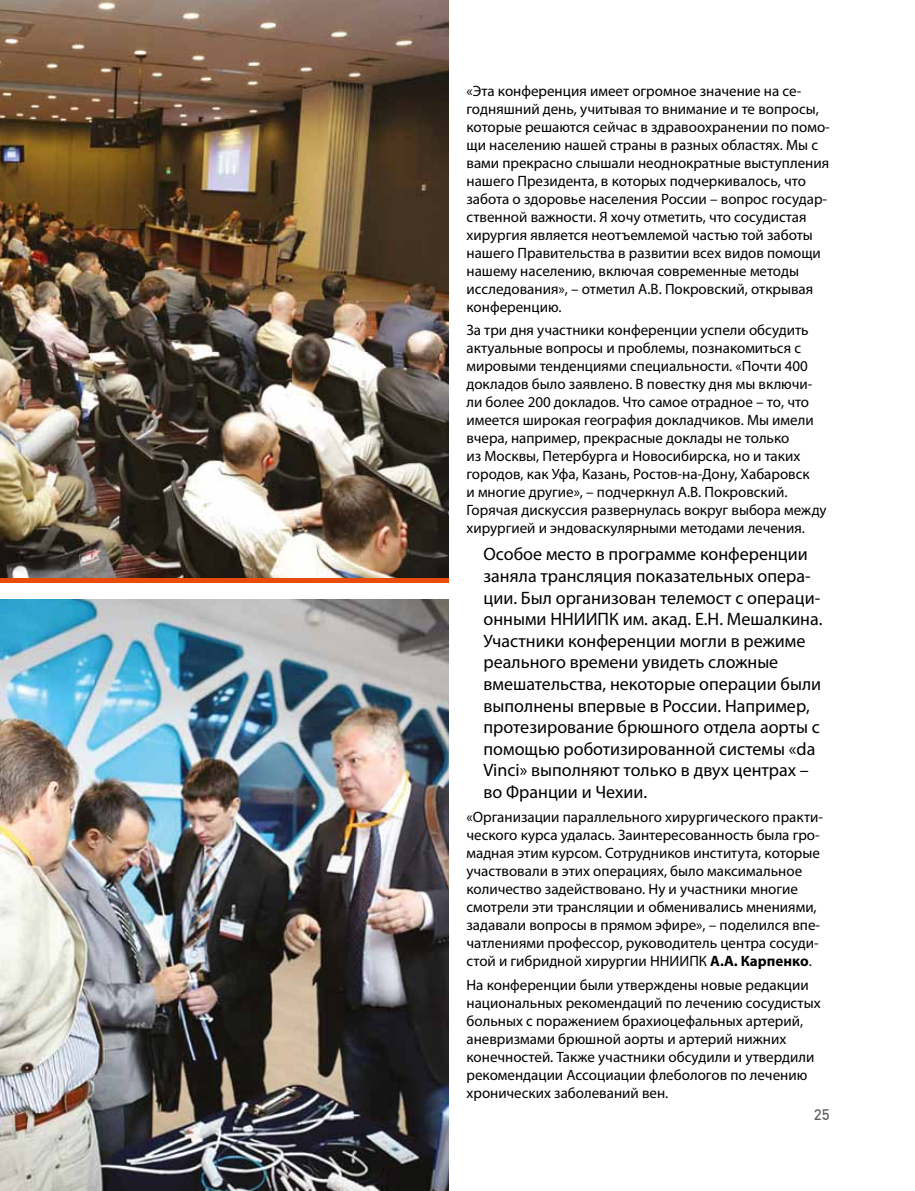
<style>
.page{position:relative;width:915px;height:1191px;background:#fff}
.page>*{position:absolute;margin:0;border:0;box-sizing:border-box;transform-origin:0 0}
.t1{font:18px/21.6px "Myriad Pro";color:#000}
.t2{font:15px/18px "Myriad Pro";color:#000}
.t3{font:500 15px "DIN Cyr";color:#636262}
.s1{font-weight:700}
</style>
<div class="page">
<img style="left:0;top:0;width:448px;height:578px">
<img style="left:0;top:600px;width:448px;height:591px">
<div style="left:0;top:578px;width:448px;height:5px;background:#e94c08"></div>
<p class="t2" style="left:466px;top:83px;width:365px">«Эта конференция имеет огромное значение на се&shy;годняшний день, учитывая то внимание и те вопросы, которые решаются сейчас в здравоохранении по помо&shy;щи населению нашей страны в разных областях. Мы с вами прекрасно слышали неоднократные выступления нашего Президента, в которых подчеркивалось, что забота о здоровье населения России – вопрос государ&shy;ственной важности. Я хочу отметить, что сосудистая хирургия является неотъемлемой частью той заботы нашего Правительства в развитии всех видов помощи нашему населению, включая современные методы исследования», – отметил А.В. Покровский, открывая конференцию.</p>
<p class="t2" style="left:466px;top:321px;width:361px">За три дня участники конференции успели обсудить актуальные вопросы и проблемы, познакомиться с мировыми тенденциями специальности. «Почти 400 докладов было заявлено. В повестку дня мы включи&shy;ли более 200 докладов. Что самое отрадное – то, что имеется широкая география докладчиков. Мы имели вчера, например, прекрасные доклады не только<br>из Москвы, Петербурга и Новосибирска, но и таких городов, как Уфа, Казань, Ростов-на-Дону, Хабаровск<br>и многие другие», – подчеркнул А.В. Покровский.<br>Горячая дискуссия развернулась вокруг выбора между хирургией и эндоваскулярными методами лечения.</p>
<p class="t1" style="left:483px;top:544px;width:340px">Особое место в программе конференции заняла трансляция показательных опера&shy;ции. Был организован телемост с операци&shy;онными ННИИПК им. акад. Е.Н. Мешалкина.<br>Участники конференции могли в режиме реального времени увидеть сложные вмешательства, некоторые операции были выполнены впервые в России. Например, протезирование брюшного отдела аорты с помощью роботизированной системы «da Vinci» выполняют только в двух центрах – во Франции и Чехии.</p>
<p class="t2" style="left:466px;top:808px;width:358px">«Организации параллельного хирургического практи&shy;ческого курса удалась. Заинтересованность была гро&shy;мадная этим курсом. Сотрудников института, которые участвовали в этих операциях, было максимальное количество задействовано. Ну и участники многие смотрели эти трансляции и обменивались мнениями, задавали вопросы в прямом эфире», – поделился впе&shy;чатлениями профессор, руководитель центра сосуди&shy;стой и гибридной хирургии ННИИПК <span class="s1">А.А. Карпенко</span>.</p>
<p class="t2" style="left:466px;top:976px;width:355px">На конференции были утверждены новые редакции национальных рекомендаций по лечению сосудистых больных с поражением брахиоцефальных артерий, аневризмами брюшной аорты и артерий нижних конечностей. Также участники обсудили и утвердили рекомендации Ассоциации флебологов по лечению хронических заболеваний вен.</p>
<p class="t3" style="left:813px;top:1105px;width:17px">25</p>
</div>
